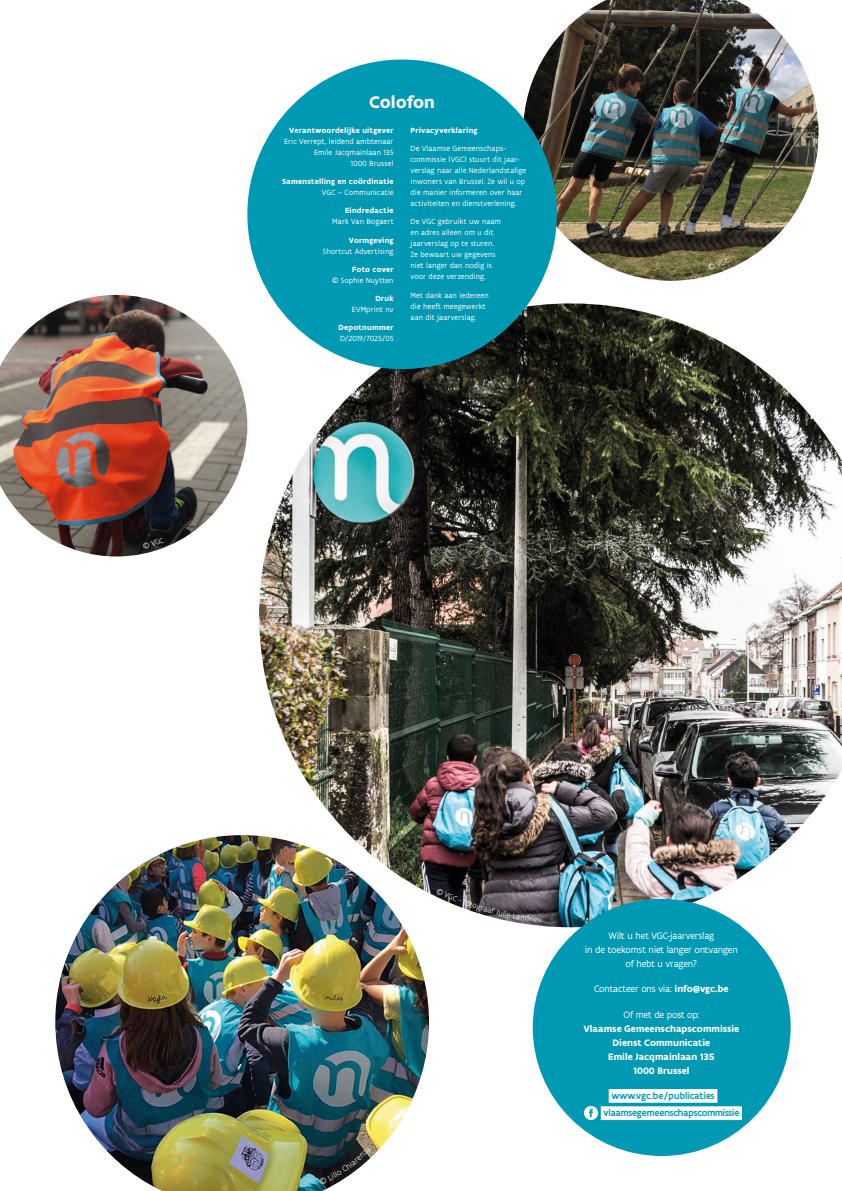
<style>
.page{position:relative;width:842px;height:1191px;background:#fff}
.page>*{position:absolute;margin:0;border:0;box-sizing:border-box;transform-origin:0 0}
.COLOFON__TITEL{font:700 18px "Flanders Art Sans";color:#fff}
.BACKCOVER__INFO{font:10px/14px "Flanders Art Sans";letter-spacing:-.02em;color:#fff;text-align:center}
.BACKCOVER__INFO-2{font:700 10px/14px "Flanders Art Sans";letter-spacing:-.005em;color:#fff;text-align:center}
.URL{font:500 10px "Flanders Art Sans";letter-spacing:-.01em;color:#0099b3}
.COLOFON__TEKST{font:8px/11px "Flanders Art Sans";letter-spacing:.01em;color:#fff;text-align:right}
.COLOFON__TEKST-2{font:700 8px/11px "Flanders Art Sans";letter-spacing:.02em;color:#fff;text-align:right}
.s1{font-weight:700}
.s2{font-weight:400}
</style>
<div class="page">
<img style="left:259px;top:303px;width:583px;height:624px">
<img style="left:55px;top:835px;width:374px;height:356px">
<img style="left:523px;top:0;width:296px;height:281px">
<img style="left:0;top:295px;width:247px;height:261px">
<div style="left:247px;top:60px;width:310px;height:309px;background:#0099b3;border-radius:50%"></div>
<div style="left:533px;top:899px;width:258px;height:257px;background:#0099b3;border-radius:50%"></div>
<div style="left:609px;top:1089px;width:108px;height:13px;background:#fff"></div>
<div style="left:601px;top:1106px;width:141px;height:14px;background:#fff"></div>
<svg style="left:584px;top:1105px;width:14px;height:15px"></svg>
<svg style="left:436px;top:887px;width:106px;height:35px"></svg>
<svg style="left:319px;top:1146px;width:52px;height:39px"></svg>
<svg style="left:708px;top:257px;width:22px;height:12px"></svg>
<svg style="left:143px;top:537px;width:21px;height:11px"></svg>
<p class="COLOFON__TITEL" style="left:369px;top:91px;width:67px">Colofon</p>
<p class="COLOFON__TEKST" style="left:284px;top:125px;width:111px"><span class="s1">Verantwoordelijke uitgever<br></span>Eric Verrept, leidend ambtenaar<br>Emile Jacqmainlaan 135<br>1000 Brussel</p>
<p class="COLOFON__TEKST-2" style="left:282px;top:176px;width:113px">Samenstelling en coördinatie<br><span class="s2">VGC – Communicatie</span></p>
<p class="COLOFON__TEKST" style="left:332px;top:205px;width:63px"><span class="s1">Eindredactie<br></span>Mark Van Bogaert</p>
<p class="COLOFON__TEKST" style="left:323px;top:234px;width:72px"><span class="s1">Vormgeving<br></span>Shortcut Advertising</p>
<p class="COLOFON__TEKST" style="left:332px;top:264px;width:63px"><span class="s1">Foto cover<br></span>© Sophie Nuytten</p>
<p class="COLOFON__TEKST" style="left:352px;top:293px;width:43px"><span class="s1">Druk<br></span>EVMprint nv</p>
<p class="COLOFON__TEKST" style="left:339px;top:322px;width:56px;text-align:left"><span class="s1">Depotnummer<br></span>D/2019/7025/05</p>
<p class="COLOFON__TEKST-2" style="left:411px;top:125px;width:69px">Privacyverklaring</p>
<p class="COLOFON__TEKST" style="left:411px;top:143px;width:117px;text-align:left">De Vlaamse Gemeenschaps&shy;commissie (VGC) stuurt dit jaar&shy;verslag naar alle Nederlandstalige inwoners van Brussel. Ze wil u op die manier informeren over haar activiteiten en dienstverlening.</p>
<p class="COLOFON__TEKST" style="left:411px;top:216px;width:92px;text-align:left">De VGC gebruikt uw naam en adres alleen om u dit jaarverslag op te sturen.<br>Ze bewaart uw gegevens niet langer dan nodig is voor deze verzending.</p>
<p class="COLOFON__TEKST" style="left:411px;top:289px;width:80px;text-align:left">Met dank aan iedereen die heeft meegewerkt aan dit jaarverslag.</p>
<p class="BACKCOVER__INFO" style="left:585px;top:929px;width:154px">Wilt u het VGC-jaarverslag<br>in de toekomst niet langer ontvangen of hebt u vragen?</p>
<p class="BACKCOVER__INFO" style="left:594px;top:982px;width:136px">Contacteer ons via: <span class="s1">info@vgc.be</span></p>
<p class="BACKCOVER__INFO-2" style="left:583px;top:1007px;width:157px"><span class="s2">Of met de post op:<br></span>Vlaamse Gemeenschapscommissie<br>Dienst Communicatie<br>Emile Jacqmainlaan 135<br>1000 Brussel</p>
<p class="URL" style="left:611px;top:1089px;width:105px">www.vgc.be/publicaties</p>
<p class="URL" style="left:603px;top:1106px;width:137px">vlaamsegemeenschapscommissie</p>
</div>
